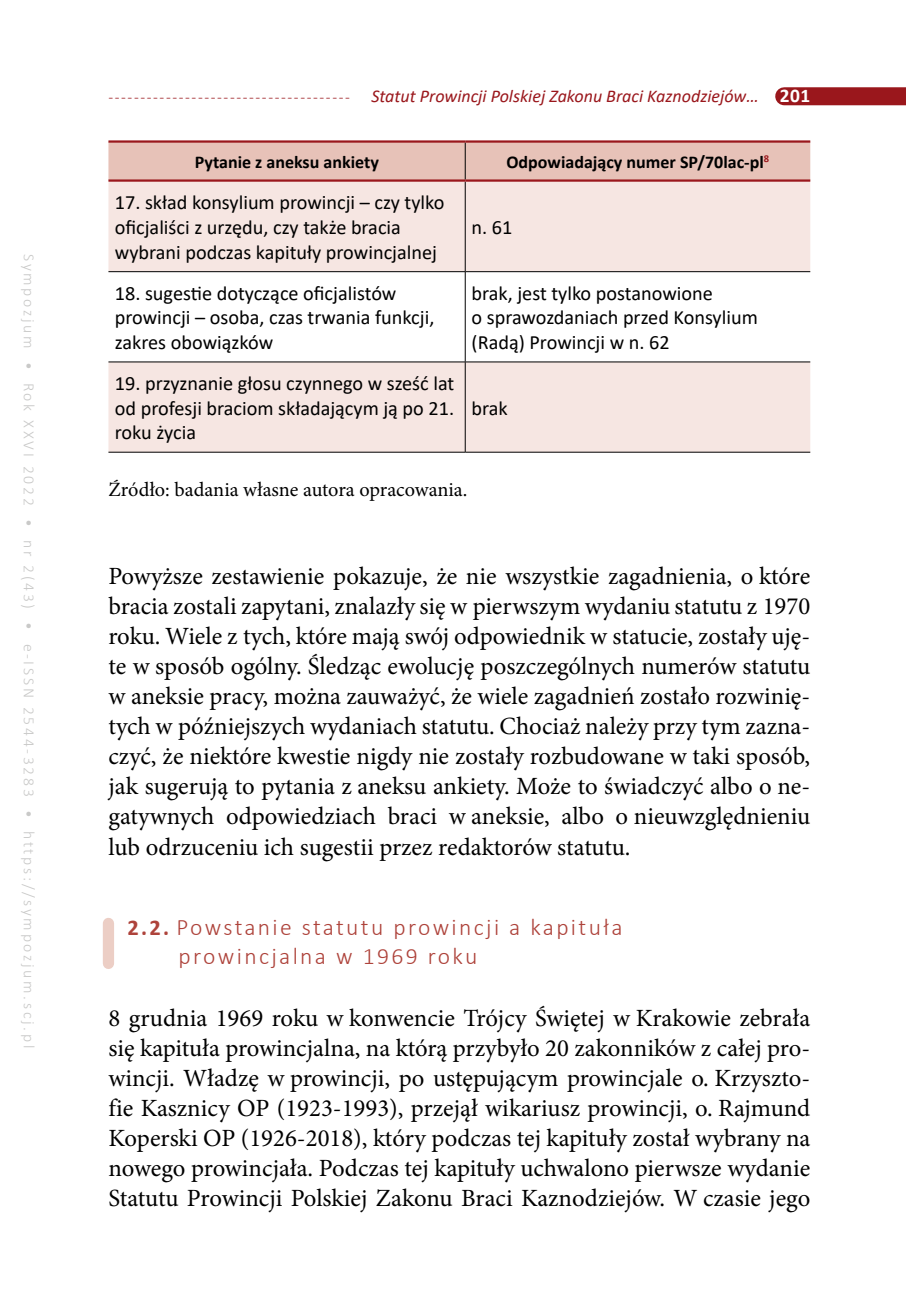
<style>
.page{position:relative;width:906px;height:1302px;background:#fff}
.page>*{position:absolute;margin:0;border:0;box-sizing:border-box;transform-origin:0 0}
.t1{font:24.75px/30.2px "Minion Pro";color:#000;text-align:justify}
.t2{font:300 23.62px/29.2px "Calibri";letter-spacing:.1em;color:#ae433b}
.t3{font:20.25px/24.8px "Calibri";color:#000}
.t4{font:20.25px "Minion Pro";color:#000}
.t5{font:italic 18px "Calibri";color:#9a171c}
.t6{font:700 18px "Calibri";color:#000}
.t7{font:300 15.75px "Calibri";letter-spacing:.17em;color:#c9c9c8}
.s1{font-weight:300;font-style:normal;font-size:15.75px}
.s2{font-weight:700;font-style:normal;font-size:19.35px;color:#fff}
.s3{font-weight:700;font-size:22.5px}
</style>
<div class="page">
<div style="left:784px;top:87px;width:122px;height:18px;background:#9a171c"></div>
<div style="left:103px;top:923px;width:11px;height:40px;background:#eccec5"></div>
<div style="left:108px;top:143px;width:702px;height:36px;background:#e7c2b8"></div>
<svg style="left:108px;top:182px;width:702px;height:270px;fill:#f6e6e2"></svg>
<hr style="left:465px;top:182px;width:1px;height:89px;background:#000">
<hr style="left:108px;top:271px;width:357px;height:1px;background:#000">
<hr style="left:465px;top:271px;width:345px;height:1px;background:#000">
<hr style="left:465px;top:272px;width:1px;height:89px;background:#000">
<hr style="left:108px;top:361px;width:357px;height:1px;background:#000">
<hr style="left:465px;top:361px;width:345px;height:1px;background:#000">
<hr style="left:465px;top:362px;width:1px;height:90px;background:#000">
<hr style="left:108px;top:452px;width:357px;height:1px;background:#000">
<hr style="left:465px;top:452px;width:345px;height:1px;background:#000">
<hr style="left:108px;top:140px;width:357px;height:3px;background:#9a171c">
<hr style="left:108px;top:179px;width:357px;height:3px;background:#9a171c">
<hr style="left:465px;top:143px;width:1px;height:36px;background:#000">
<hr style="left:465px;top:140px;width:345px;height:3px;background:#9a171c">
<hr style="left:465px;top:179px;width:345px;height:3px;background:#9a171c">
<p class="t7" style="left:39px;top:254px;width:795px;rotate:90deg">Sympozjum • Rok XXVI 2022 • nr 2(43) • e-ISSN 2544-3283 • https://sympozjum.scj.pl</p>
<p class="t5" style="left:108px;top:84px;width:703px"><span class="s1">--------------------------------------</span> Statut Prowincji Polskiej Zakonu Braci Kaznodziejów… <span class="s2">201</span></p>
<p class="t6" style="left:195px;top:149px;width:186px">Pytanie z aneksu ankiety</p>
<p class="t6" style="left:506px;top:149px;width:264px">Odpowiadający numer SP/70lac-pl<sup>8</sup></p>
<p class="t3" style="left:115px;top:190px;width:331px">17. skład konsylium prowincji – czy tylko oficjaliści z urzędu, czy także bracia wybrani podczas kapituły prowincjalnej</p>
<p class="t3" style="left:471px;top:214px;width:42px">n. 61</p>
<p class="t3" style="left:115px;top:280px;width:321px">18. sugestie dotyczące oficjalistów prowincji – osoba, czas trwania funkcji, zakres obowiązków</p>
<p class="t3" style="left:471px;top:280px;width:288px">brak, jest tylko postanowione<br>o sprawozdaniach przed Konsylium (Radą) Prowincji w n. 62</p>
<p class="t3" style="left:115px;top:370px;width:341px;text-align:justify">19. przyznanie głosu czynnego w sześć lat od profesji braciom składającym ją po 21. roku życia</p>
<p class="t3" style="left:471px;top:395px;width:38px">brak</p>
<p class="t4" style="left:108px;top:476px;width:360px">Źródło: badania własne autora opracowania.</p>
<p class="t1" style="left:108px;top:561px;width:703px">Powyższe zestawienie pokazuje, że nie wszystkie zagadnienia, o które bracia zostali zapytani, znalazły się w pierwszym wydaniu statutu z 1970 roku. Wiele z tych, które mają swój odpowiednik w statucie, zostały uję&shy;te w sposób ogólny. Śledząc ewolucję poszczególnych numerów statutu w aneksie pracy, można zauważyć, że wiele zagadnień zostało rozwinię&shy;tych w późniejszych wydaniach statutu. Chociaż należy przy tym zazna&shy;czyć, że niektóre kwestie nigdy nie zostały rozbudowane w taki sposób, jak sugerują to pytania z aneksu ankiety. Może to świadczyć albo o ne&shy;gatywnych odpowiedziach braci w aneksie, albo o nieuwzględnieniu lub odrzuceniu ich sugestii przez redaktorów statutu.</p>
<p class="t2" style="left:179px;top:911px;width:445px;text-indent:-51px"><span class="s3">2.2.</span> Powstanie statutu prowincji a kapituła prowincjalna w 1969 roku</p>
<p class="t1" style="left:108px;top:1002px;width:703px">8 grudnia 1969 roku w konwencie Trójcy Świętej w Krakowie zebrała się kapituła prowincjalna, na którą przybyło 20 zakonników z całej pro&shy;wincji. Władzę w prowincji, po ustępującym prowincjale o. Krzyszto&shy;fie Kasznicy OP (1923-1993), przejął wikariusz prowincji, o. Rajmund Koperski OP (1926-2018), który podczas tej kapituły został wybrany na nowego prowincjała. Podczas tej kapituły uchwalono pierwsze wydanie Statutu Prowincji Polskiej Zakonu Braci Kaznodziejów. W czasie jego</p>
</div>
